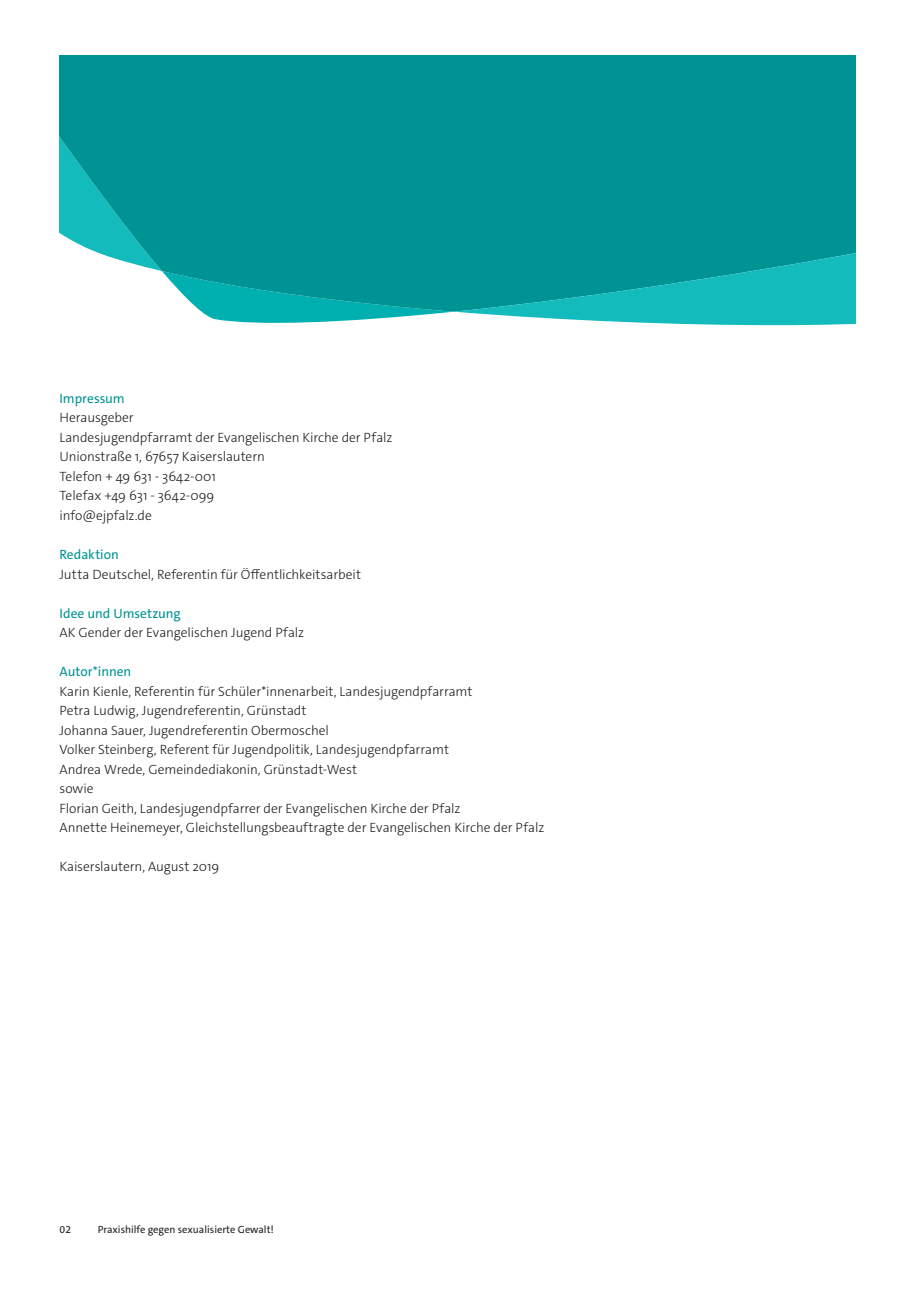
<style>
.page{position:relative;width:919px;height:1289px;background:#fff}
.page>*{position:absolute;margin:0;border:0;box-sizing:border-box;transform-origin:0 0}
.t1{font:300 13.5px/19.5px "The Sans C5";letter-spacing:-.005em;color:#231f20}
.t2{font:13.5px "The Sans C5";letter-spacing:-.005em;color:#009393}
.t3{font:10.5px "The Sans C5";color:#231f20}
</style>
<div class="page">
<svg style="left:60px;top:55px;width:795px;height:271px;background:#139e9f"></svg>
<p class="t2" style="left:59px;top:390px;width:67px">Impressum</p>
<p class="t1" style="left:59px;top:408px;width:334px">Herausgeber<br>Landesjugendpfarramt der Evangelischen Kirche der Pfalz<br>Unionstraße 1, 67657 Kaiserslautern<br>Telefon + 49 631 - 3642-001<br>Telefax +49 631 - 3642-099<br>info@ejpfalz.de</p>
<p class="t2" style="left:59px;top:545px;width:61px">Redaktion</p>
<p class="t1" style="left:59px;top:564px;width:303px">Jutta Deutschel, Referentin für Öffentlichkeitsarbeit</p>
<p class="t2" style="left:59px;top:604px;width:123px">Idee und Umsetzung</p>
<p class="t1" style="left:59px;top:623px;width:246px">AK Gender der Evangelischen Jugend Pfalz</p>
<p class="t2" style="left:59px;top:662px;width:73px">Autor*innen</p>
<p class="t1" style="left:59px;top:681px;width:486px">Karin Kienle, Referentin für Schüler*innenarbeit, Landesjugendpfarramt<br>Petra Ludwig, Jugendreferentin, Grünstadt<br>Johanna Sauer, Jugendreferentin Obermoschel<br>Volker Steinberg, Referent für Jugendpolitik, Landesjugendpfarramt<br>Andrea Wrede, Gemeindediakonin, Grünstadt-West<br>sowie<br>Florian Geith, Landesjugendpfarrer der Evangelischen Kirche der Pfalz<br>Annette Heinemeyer, Gleichstellungsbeauftragte der Evangelischen Kirche der Pfalz</p>
<p class="t1" style="left:59px;top:856px;width:161px">Kaiserslautern, August 2019</p>
<p class="t3" style="left:60px;top:1222px;width:13px">02</p>
<p class="t3" style="left:98px;top:1222px;width:178px">Praxishilfe gegen sexualisierte Gewalt!</p>
</div>
